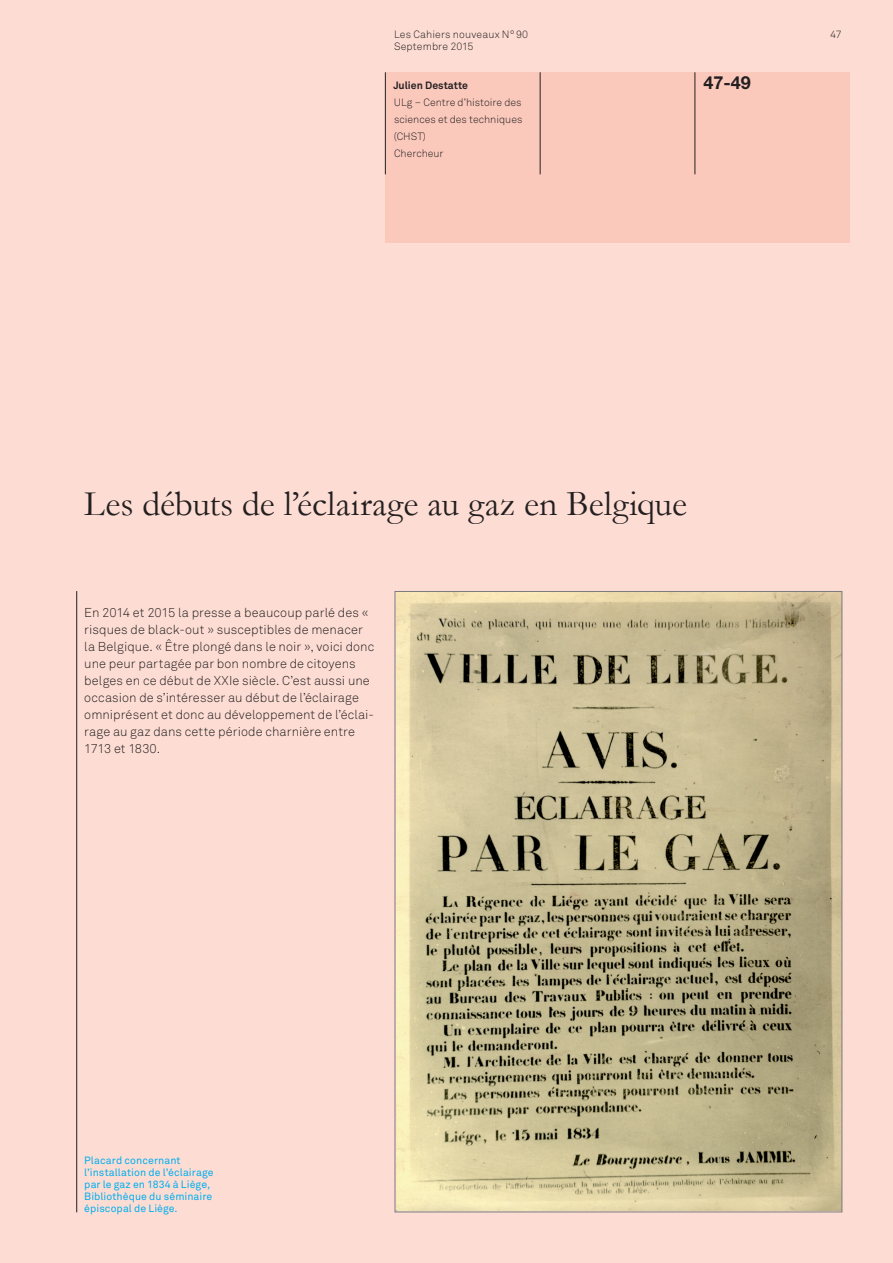
<style>
.page{position:relative;width:893px;height:1263px;background:#fdddd3}
.page>*{position:absolute;margin:0;border:0;box-sizing:border-box;transform-origin:0 0}
.t1{font:36px "Garamond";color:#231f20}
.t2{font:700 18px "Helvetica Neue LT Std";color:#231f20}
.t3{font:300 12.75px/17px "Akkurat";letter-spacing:.005em;color:#231f20}
.t4{font:10.5px/12px "Akkurat";letter-spacing:.01em;color:#00aeef}
.t5{font:300 10.5px/17px "Akkurat";color:#231f20}
.t6{font:700 10.5px "Akkurat";color:#231f20}
</style>
<div class="page">
<div style="left:385px;top:72px;width:465px;height:170px;background:#fbc9bc"></div>
<hr style="left:540px;top:72px;width:1px;height:102px;background:#231f20">
<hr style="left:385px;top:72px;width:1px;height:102px;background:#231f20">
<hr style="left:695px;top:72px;width:1px;height:102px;background:#231f20">
<img style="left:397px;top:593px;width:443px;height:617px">
<hr style="left:76px;top:591px;width:1px;height:621px;background:#231f20">
<p class="t5" style="left:394px;top:29px;width:136px;line-height:12px">Les Cahiers nouveaux N°90<br>Septembre 2015</p>
<p class="t6" style="left:393px;top:79px;width:76px">Julien Destatte</p>
<h2 class="t2" style="left:703px;top:72px;width:49px">47-49</h2>
<p class="t5" style="left:394px;top:94px;width:130px">ULg – Centre d’histoire des sciences et des techniques (CHST)<br>Chercheur</p>
<p class="t5" style="left:830px;top:26px;width:13px">47</p>
<h1 class="t1" style="left:84px;top:479px;width:604px">Les débuts de l’éclairage au gaz en Belgique</h1>
<p class="t3" style="left:84px;top:604px;width:292px">En 2014 et 2015 la presse a beaucoup parlé des « risques de black-out » susceptibles de menacer la Belgique. « Être plongé dans le noir », voici donc une peur partagée par bon nombre de citoyens belges en ce début de XXIe siècle. C’est aussi une occasion de s’intéresser au début de l’éclairage omniprésent et donc au développement de l’éclai&shy;rage au gaz dans cette période charnière entre 1713 et 1830.</p>
<p class="t4" style="left:84px;top:1155px;width:131px">Placard concernant l’installation de l’éclairage par le gaz en 1834 à Liège,<br>Bibliothèque du séminaire épiscopal de Liège.</p>
</div>
